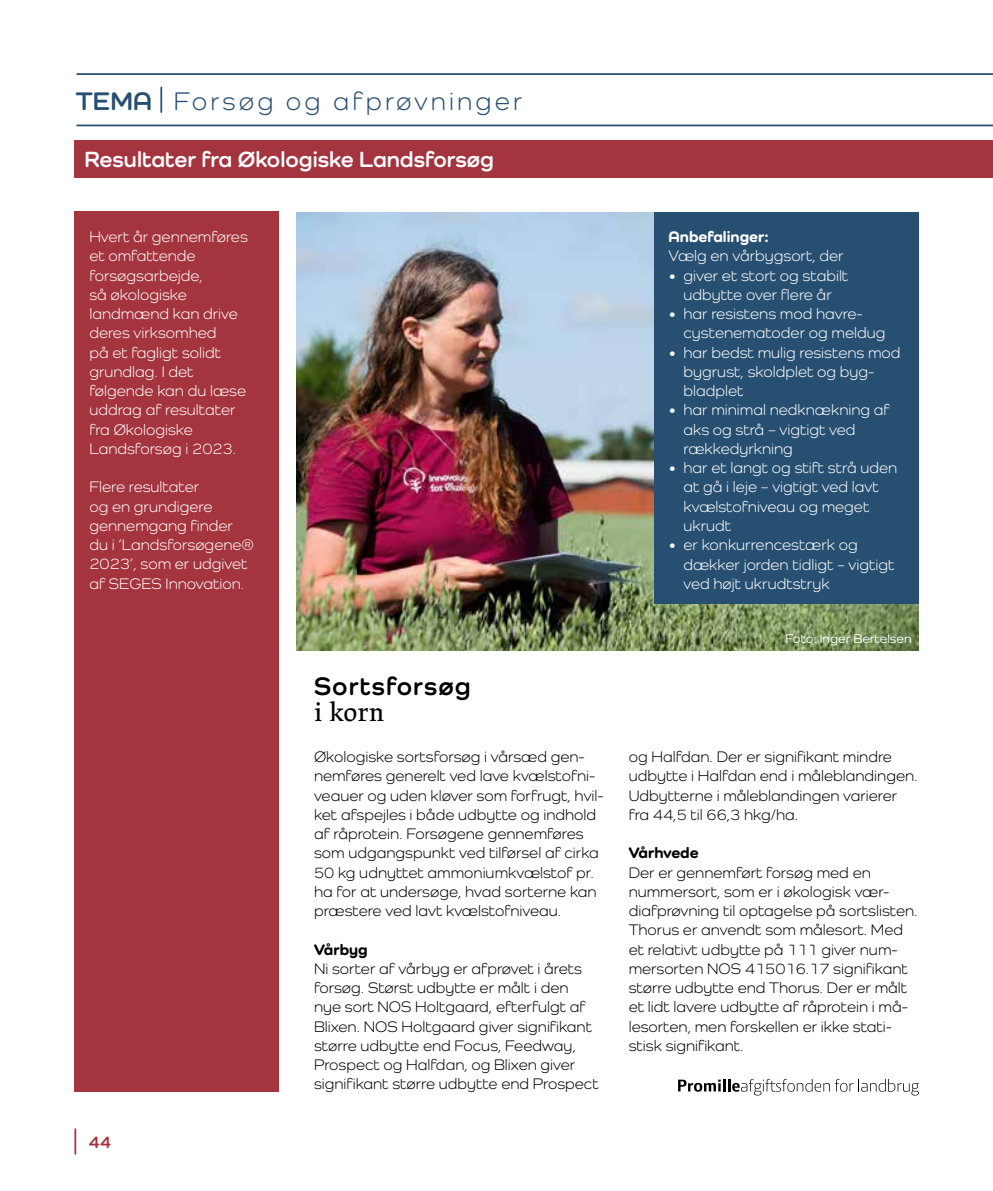
<style>
.page{position:relative;width:993px;height:1191px;background:#fff}
.page>*{position:absolute;margin:0;border:0;box-sizing:border-box;transform-origin:0 0}
.t1{font:26.25px "Como";letter-spacing:.12em;color:#274f71}
.t2{font:700 26.25px "Como";letter-spacing:.04em;color:#000}
.t3{font:26.25px "Lapture";color:#000}
.t4{font:700 22.75px "Como";color:#fff}
.t5{font:700 17.5px "Como";color:#a4343e}
.t6{font:15.75px/19.2px "Como";color:#000}
.t7{font:15.75px/19.2px "Como";color:#fff}
.t8{font:800 15.75px "Como";color:#000}
.t9{font:800 15.75px "Como";color:#fff}
.t10{font:500 13.12px "Como";color:#fff}
.s1{font-weight:700}
</style>
<div class="page">
<img style="left:297px;top:212px;width:621px;height:438px">
<hr style="left:74px;top:1129px;width:2px;height:24px;background:#a4343e">
<hr style="left:160px;top:87px;width:2px;height:25px;background:#274f71">
<hr style="left:77px;top:73px;width:915px;height:2px;background:#274f71">
<hr style="left:77px;top:125px;width:915px;height:1px;background:#274f71">
<div style="left:74px;top:140px;width:918px;height:37px;background:#a4343e"></div>
<div style="left:74px;top:212px;width:205px;height:879px;background:#a4343e"></div>
<div style="left:653px;top:212px;width:265px;height:391px;background:#274f71"></div>
<svg style="left:678px;top:1079px;width:240px;height:16px"></svg>
<h1 class="t1" style="left:76px;top:85px;width:447px"><span class="s1">TEMA</span> Forsøg og afprøvninger</h1>
<h2 class="t4" style="left:84px;top:146px;width:411px">Resultater fra Økologiske Landsforsøg</h2>
<p class="t7" style="left:89px;top:227px;width:160px">Hvert år gennemføres et omfattende forsøgsarbejde,<br>så økologiske landmænd kan drive deres virksomhed<br>på et fagligt solidt grundlag. I det følgende kan du læse uddrag af resultater fra Økologiske<br>Landsforsøg i 2023.</p>
<p class="t7" style="left:89px;top:477px;width:166px">Flere resultater<br>og en grundigere gennemgang finder du i ’Landsforsøgene®<br>2023’, som er udgivet af SEGES Innovation.</p>
<p class="t5" style="left:89px;top:1131px;width:24px">44</p>
<h1 class="t2" style="left:314px;top:670px;width:158px">Sortsforsøg</h1>
<h1 class="t3" style="left:314px;top:697px;width:72px">i korn</h1>
<p class="t6" style="left:314px;top:747px;width:291px">Økologiske sortsforsøg i vårsæd gen&shy;nemføres generelt ved lave kvælstofni&shy;veauer og uden kløver som forfrugt, hvil&shy;ket afspejles i både udbytte og indhold af råprotein. Forsøgene gennemføres som udgangspunkt ved tilførsel af cirka 50 kg udnyttet ammoniumkvælstof pr. ha for at undersøge, hvad sorterne kan præstere ved lavt kvælstofniveau.</p>
<p class="t8" style="left:314px;top:939px;width:55px">Vårbyg</p>
<p class="t6" style="left:314px;top:958px;width:286px">Ni sorter af vårbyg er afprøvet i årets forsøg. Størst udbytte er målt i den nye sort NOS Holtgaard, efterfulgt af Blixen. NOS Holtgaard giver signifikant større udbytte end Focus, Feedway, Prospect og Halfdan, og Blixen giver signifikant større udbytte end Prospect</p>
<p class="t9" style="left:668px;top:227px;width:101px">Anbefalinger:</p>
<p class="t7" style="left:668px;top:246px;width:176px">Vælg en vårbygsort, der</p>
<p class="t7" style="left:668px;top:265px;width:181px;text-align:center">• giver et stort og stabilt udbytte over flere år</p>
<p class="t7" style="left:683px;top:304px;width:203px;text-indent:-15px">• har resistens mod havre&shy;cystenematoder og meldug</p>
<p class="t7" style="left:683px;top:342px;width:218px;text-indent:-15px">• har bedst mulig resistens mod bygrust, skoldplet og byg&shy;bladplet</p>
<p class="t7" style="left:683px;top:400px;width:207px;text-indent:-15px">• har minimal nedknækning af aks og strå – vigtigt ved rækkedyrkning</p>
<p class="t7" style="left:683px;top:458px;width:215px;text-indent:-15px">• har et langt og stift strå uden at gå i leje – vigtigt ved lavt kvælstofniveau og meget ukrudt</p>
<p class="t7" style="left:683px;top:535px;width:212px;text-indent:-15px">• er konkurrencestærk og dækker jorden tidligt – vigtigt ved højt ukrudtstryk</p>
<p class="t10" style="left:785px;top:630px;width:128px">Foto: Inger Bertelsen</p>
<p class="t6" style="left:628px;top:747px;width:290px">og Halfdan. Der er signifikant mindre udbytte i Halfdan end i måleblandingen.<br>Udbytterne i måleblandingen varierer fra 44,5 til 66,3 hkg/ha.</p>
<p class="t8" style="left:628px;top:843px;width:71px">Vårhvede</p>
<p class="t6" style="left:628px;top:862px;width:290px">Der er gennemført forsøg med en nummersort, som er i økologisk vær&shy;diafprøvning til optagelse på sortslisten.<br>Thorus er anvendt som målesort. Med et relativt udbytte på 111 giver num&shy;mersorten NOS 415016.17 signifikant større udbytte end Thorus. Der er målt et lidt lavere udbytte af råprotein i må&shy;lesorten, men forskellen er ikke stati&shy;stisk signifikant.</p>
</div>
